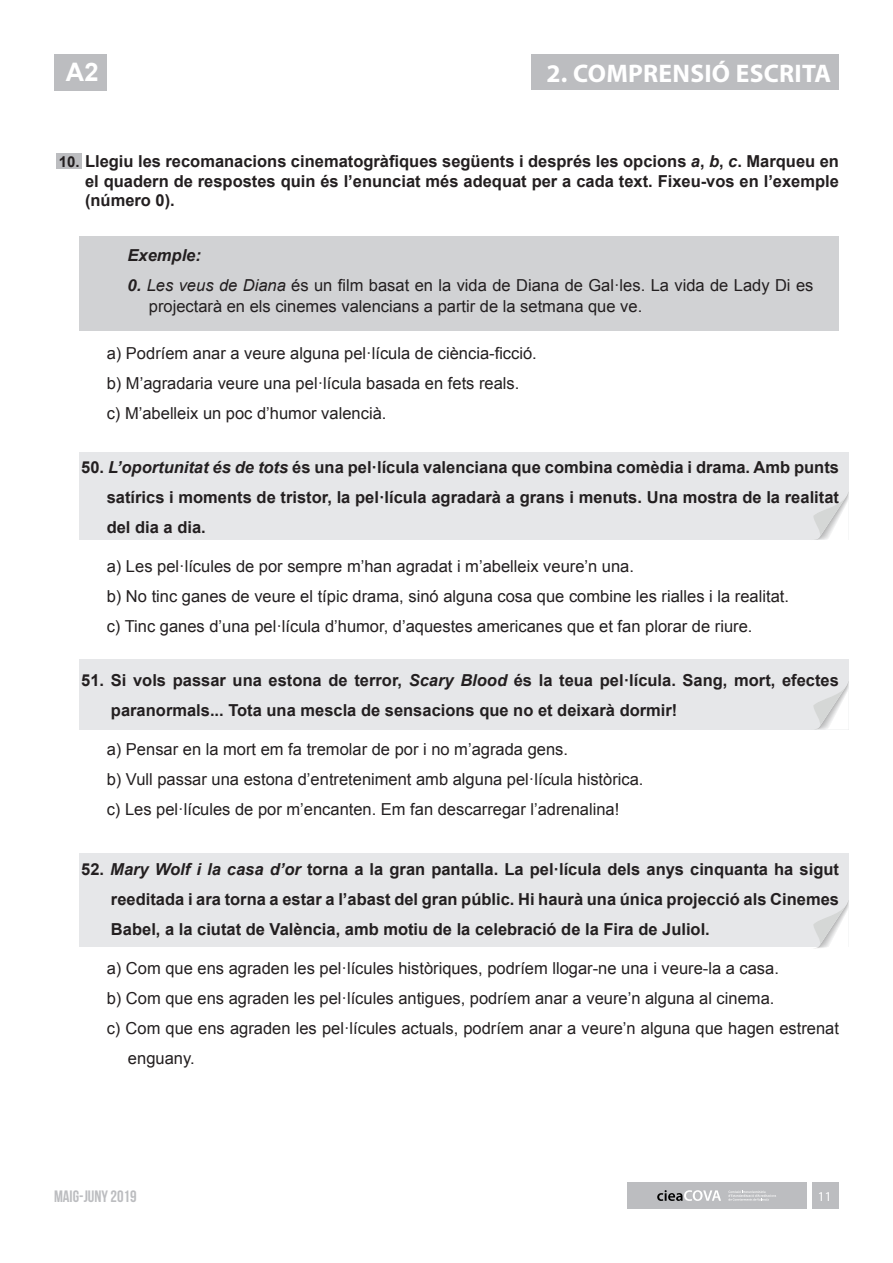
<style>
.page{position:relative;width:893px;height:1263px;background:#fff}
.page>*{position:absolute;margin:0;border:0;box-sizing:border-box;transform-origin:0 0}
.t1{font:700 25.5px "Myriad Pro";letter-spacing:.01em;color:#fff}
.t2{font:700 25.5px "Arial";color:#fff}
.V_F{font:16.5px/21px "Arial";color:#231f20}
.V_F-2{font:700 16.5px/30px "Arial";color:#231f20;text-align:justify}
.ENUNCIAT{font:700 16.5px/19.8px "Arial";color:#231f20;text-align:justify}
.SUB_ENUNCIAT{font:700 16.5px "Bebas Neue";color:#bcbdc0}
.V_F-3{font:italic 700 16.5px "Arial";color:#231f20}
.t3{font:13.5px "Myriad Pro";color:#fff}
.s1{font-size:15px}
.s2{font-style:italic}
.s3{font-weight:700;font-style:italic}
</style>
<div class="page">
<div style="left:812px;top:1182px;width:27px;height:27px;background:#bcbdc0"></div>
<div style="left:627px;top:1182px;width:179px;height:27px;background:#bcbdc0"></div>
<svg style="left:728px;top:1190px;width:48px;height:10px"></svg>
<svg style="left:657px;top:1190px;width:64px;height:11px"></svg>
<div style="left:54px;top:54px;width:52px;height:37px;background:#bcbdc0"></div>
<div style="left:79px;top:236px;width:760px;height:94px;background:#d1d2d4"></div>
<div style="left:56px;top:154px;width:26px;height:15px;background:#bcbdc0"></div>
<div style="left:531px;top:54px;width:308px;height:35px;background:#bcbdc0"></div>
<div style="left:79px;top:452px;width:770px;height:88px;background:#e6e7e9"></div>
<div style="left:79px;top:659px;width:770px;height:71px;background:#e6e7e9"></div>
<div style="left:79px;top:853px;width:770px;height:93px;background:#e6e7e9"></div>
<svg style="left:813px;top:492px;width:36px;height:48px"></svg>
<svg style="left:813px;top:681px;width:36px;height:49px"></svg>
<svg style="left:797px;top:900px;width:52px;height:49px"></svg>
<p class="t2" style="left:66px;top:56px;width:34px">C1</p>
<p class="t2" style="left:66px;top:56px;width:34px">A2</p>
<p class="t1" style="left:546px;top:57px;width:286px">2. COMPRENSIÓ ESCRITA</p>
<p class="ENUNCIAT" style="left:85px;top:152px;width:755px;text-indent:-26px"><span class="s1">10.</span> Llegiu les recomanacions cinematogràfiques següents i després les opcions <span class="s2">a</span>, <span class="s2">b</span>, <span class="s2">c</span>. Marqueu en el quadern de respostes quin és l’enunciat més adequat per a cada text. Fixeu-vos en l’exemple (número 0).</p>
<p class="V_F-3" style="left:128px;top:244px;width:75px">Exemple:</p>
<p class="V_F" style="left:149px;top:275px;width:666px;text-indent:-21px"><span class="s3">0.</span> <span class="s2">Les veus de Diana</span> és un film basat en la vida de Diana de Gal·les. La vida de Lady Di es projectarà en els cinemes valencians a partir de la setmana que ve.</p>
<p class="V_F" style="left:107px;top:343px;width:432px">a) Podríem anar a veure alguna pel·lícula de ciència-ficció.</p>
<p class="V_F" style="left:107px;top:373px;width:414px">b) M’agradaria veure una pel·lícula basada en fets reals.</p>
<p class="V_F" style="left:107px;top:403px;width:281px">c) M’abelleix un poc d’humor valencià.</p>
<p class="V_F-2" style="left:107px;top:453px;width:734px;text-indent:-26px">50. <span class="s2">L’oportunitat és de tots</span> és una pel·lícula valenciana que combina comèdia i drama. Amb punts satírics i moments de tristor, la pel·lícula agradarà a grans i menuts. Una mostra de la realitat del dia a dia.</p>
<p class="V_F" style="left:107px;top:556px;width:529px">a) Les pel·lícules de por sempre m’han agradat i m’abelleix veure’n una.</p>
<p class="V_F" style="left:107px;top:586px;width:684px">b) No tinc ganes de veure el típic drama, sinó alguna cosa que combine les rialles i la realitat.</p>
<p class="V_F" style="left:107px;top:616px;width:647px">c) Tinc ganes d’una pel·lícula d’humor, d’aquestes americanes que et fan plorar de riure.</p>
<p class="V_F-2" style="left:111px;top:666px;width:729px;text-indent:-30px">51. Si vols passar una estona de terror, <span class="s2">Scary Blood</span> és la teua pel·lícula. Sang, mort, efectes paranormals... Tota una mescla de sensacions que no et deixarà dormir!</p>
<p class="V_F" style="left:107px;top:739px;width:463px">a) Pensar en la mort em fa tremolar de por i no m’agrada gens.</p>
<p class="V_F" style="left:107px;top:769px;width:538px">b) Vull passar una estona d’entreteniment amb alguna pel·lícula històrica.</p>
<p class="V_F" style="left:107px;top:799px;width:514px">c) Les pel·lícules de por m’encanten. Em fan descarregar l’adrenalina!</p>
<p class="V_F-2" style="left:111px;top:855px;width:729px;text-indent:-30px">52. <span class="s2">Mary Wolf i la casa d’or</span> torna a la gran pantalla. La pel·lícula dels anys cinquanta ha sigut reeditada i ara torna a estar a l’abast del gran públic. Hi haurà una única projecció als Cinemes Babel, a la ciutat de València, amb motiu de la celebració de la Fira de Juliol.</p>
<p class="V_F" style="left:107px;top:958px;width:674px">a) Com que ens agraden les pel·lícules històriques, podríem llogar-ne una i veure-la a casa.</p>
<p class="V_F" style="left:107px;top:988px;width:669px">b) Com que ens agraden les pel·lícules antigues, podríem anar a veure’n alguna al cinema.</p>
<p class="V_F" style="left:128px;top:1013px;width:712px;line-height:30px;text-indent:-21px">c) Com que ens agraden les pel·lícules actuals, podríem anar a veure’n alguna que hagen estrenat enguany.</p>
<p class="SUB_ENUNCIAT" style="left:54px;top:1187px;width:84px">MAIG-JUNY 2019</p>
<p class="t3" style="left:818px;top:1188px;width:15px">11</p>
</div>
